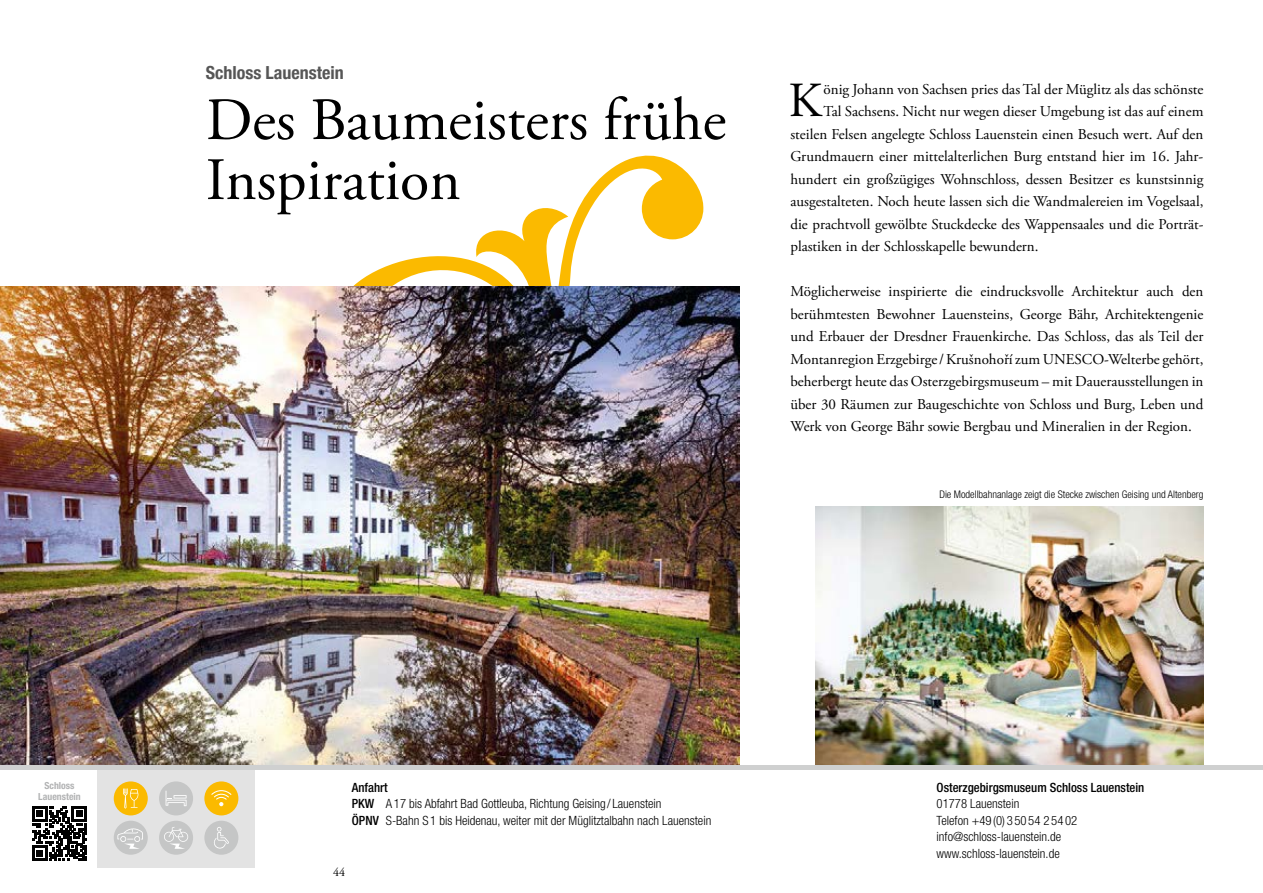
<style>
.page{position:relative;width:1263px;height:893px;background:#fff}
.page>*{position:absolute;margin:0;border:0;box-sizing:border-box;transform-origin:0 0}
.t1{font:60px/60px "Adobe Garamond Pro";color:#000}
.t2{font:48.9px "Adobe Garamond Pro";color:#000}
.t3{font:700 condensed 18px "Helvetica Neue";color:#565656}
.t4{font:15px/22.5px "Adobe Garamond Pro";color:#000;text-align:justify}
.t5{font:300 condensed 12.75px/16.5px "Helvetica Neue LT Pro";color:#000}
.t6{font:12.75px "Helvetica Neue LT Medium 3";color:#000}
.t7{font:12px "Adobe Garamond Pro";color:#000}
.t8{font:300 condensed 10.5px "Helvetica Neue LT Pro";color:#000}
.t9{font:700 condensed 9.75px/10.5px "Helvetica Neue LT Pro";color:#b1b2b3;text-align:center}
.s1{font-family:"Helvetica Neue LT Medium 3";font-weight:400;font-stretch:normal}
</style>
<div class="page">
<div style="left:97px;top:765px;width:158px;height:102px;background:#e3e3e3"></div>
<svg style="left:32px;top:806px;width:55px;height:55px"></svg>
<div style="left:204px;top:821px;width:34px;height:34px;background:#c5c6c6;border-radius:50%"></div>
<div style="left:159px;top:821px;width:34px;height:34px;background:#c5c6c6;border-radius:50%"></div>
<div style="left:114px;top:821px;width:34px;height:34px;background:#c5c6c6;border-radius:50%"></div>
<div style="left:114px;top:781px;width:34px;height:34px;background:#fbba00;border-radius:50%"></div>
<div style="left:204px;top:781px;width:34px;height:34px;background:#fbba00;border-radius:50%"></div>
<div style="left:159px;top:781px;width:34px;height:34px;background:#c5c6c6;border-radius:50%"></div>
<svg style="left:211px;top:790px;width:21px;height:16px"></svg>
<svg style="left:214px;top:827px;width:15px;height:22px"></svg>
<svg style="left:117px;top:827px;width:26px;height:22px"></svg>
<svg style="left:164px;top:827px;width:24px;height:22px"></svg>
<svg style="left:166px;top:791px;width:21px;height:15px"></svg>
<svg style="left:123px;top:788px;width:16px;height:20px"></svg>
<svg style="left:353px;top:155px;width:350px;height:131px"></svg>
<img style="left:0;top:286px;width:739px;height:479px">
<img style="left:816px;top:506px;width:387px;height:259px">
<hr style="left:0;top:765px;width:1263px;height:4px;background:#cfd0d0">
<p class="t3" style="left:206px;top:58px;width:140px">Schloss Lauenstein</p>
<h1 class="t1" style="left:206px;top:92px;width:522px">Des Baumeisters frühe<br>Inspiration</h1>
<h2 class="t2" style="left:788px;top:72px;width:35px">K</h2>
<p class="t4" style="left:823px;top:78px;width:381px">önig Johann von Sachsen pries das Tal der Müglitz als das schönste</p>
<p class="t4" style="left:823px;top:101px;width:381px">Tal Sachsens. Nicht nur wegen dieser Umgebung ist das auf einem</p>
<p class="t4" style="left:790px;top:123px;width:414px">steilen Felsen angelegte Schloss Lauenstein einen Besuch wert. Auf den</p>
<p class="t4" style="left:790px;top:146px;width:414px">Grundmauern einer mittelalterlichen Burg entstand hier im 16. Jahr-</p>
<p class="t4" style="left:790px;top:168px;width:415px">hundert ein großzügiges Wohnschloss, dessen Besitzer es kunstsinnig</p>
<p class="t4" style="left:790px;top:191px;width:414px">ausgestalteten. Noch heute lassen sich die Wandmalereien im Vogelsaal,</p>
<p class="t4" style="left:790px;top:213px;width:415px">die prachtvoll gewölbte Stuckdecke des Wappensaales und die Porträt-</p>
<p class="t4" style="left:790px;top:236px;width:250px">plastiken in der Schlosskapelle bewundern.</p>
<p class="t4" style="left:790px;top:281px;width:414px">Möglicherweise inspirierte die eindrucksvolle Architektur auch den berühmtesten Bewohner Lauensteins, George Bähr, Architektengenie und Erbauer der Dresdner Frauenkirche. Das Schloss, das als Teil der Montanregion Erzgebirge/Krušnohoří zum UNESCO-Welterbe gehört, beherbergt heute das Osterzgebirgsmuseum – mit Dauerausstellungen in über 30 Räumen zur Baugeschichte von Schloss und Burg, Leben und Werk von George Bähr sowie Bergbau und Mineralien in der Region.</p>
<p class="t8" style="left:939px;top:489px;width:266px">Die Modellbahnanlage zeigt die Stecke zwischen Geising und Altenberg</p>
<p class="t9" style="left:38px;top:781px;width:44px">Schloss<br>Lauenstein</p>
<p class="t6" style="left:352px;top:779px;width:37px">Anfahrt</p>
<p class="t5" style="left:352px;top:795px;width:361px"><span class="s1">PKW</span> A17 bis Abfahrt Bad Gottleuba, Richtung Geising / Lauenstein<br><span class="s1">ÖPNV</span> S-Bahn S 1 bis Heidenau, weiter mit der Müglitztalbahn nach Lauenstein</p>
<p class="t7" style="left:333px;top:865px;width:13px">44</p>
<p class="t6" style="left:937px;top:779px;width:209px">Osterzgebirgsmuseum Schloss Lauenstein</p>
<p class="t5" style="left:937px;top:795px;width:142px">01778 Lauenstein<br>Telefon +49 (0) 3 50 54 2 54 02 info@schloss-lauenstein.de www.schloss-lauenstein.de</p>
</div>
